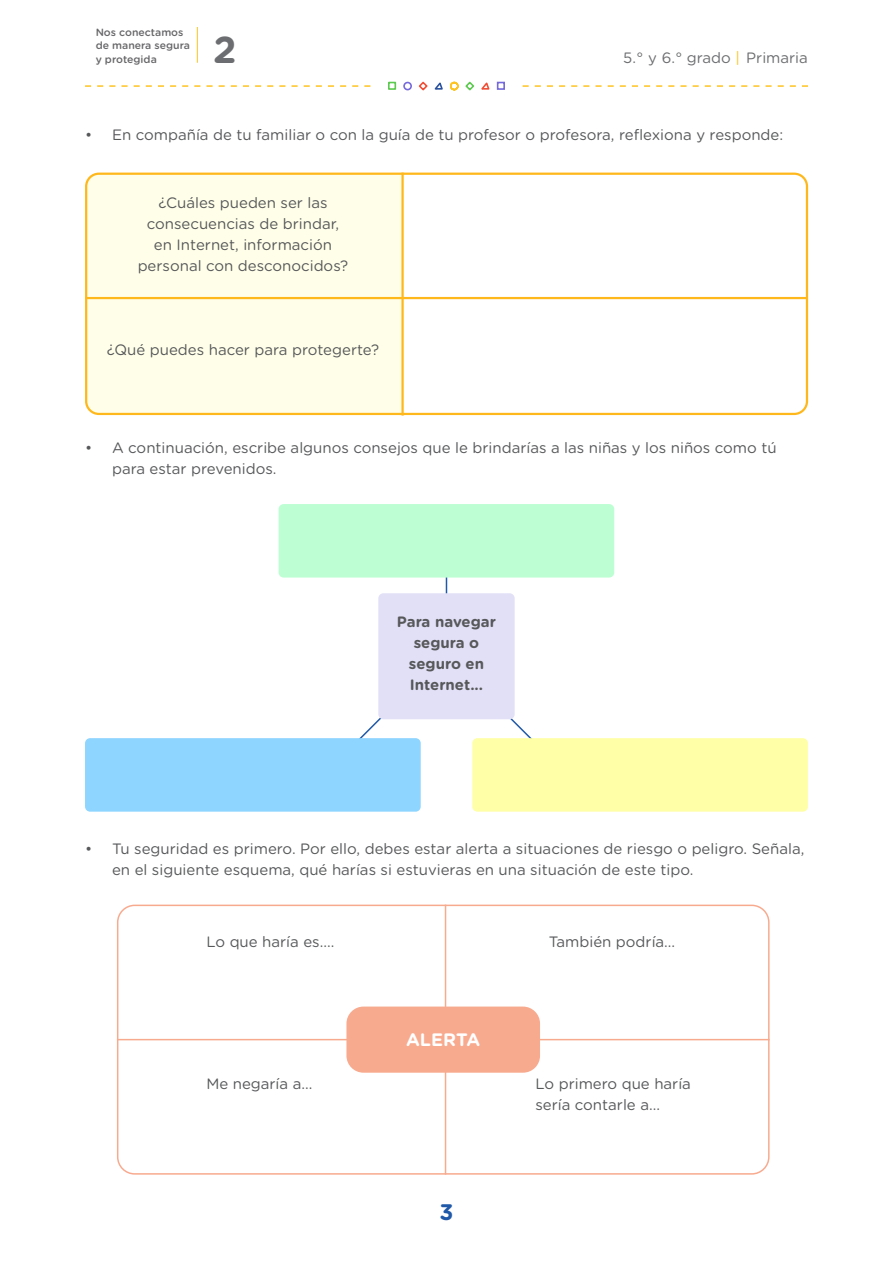
<style>
.page{position:relative;width:893px;height:1263px;background:#fff}
.page>*{position:absolute;margin:0;border:0;box-sizing:border-box;transform-origin:0 0}
.t1{font:700 37.5px "Gotham Rounded";color:#6c6d70}
.t2{font:700 22.5px "Gotham Rounded";color:#2059a8}
.Cuerpo_de_texto_alin{font:700 18px "Gotham Rounded";color:#fff}
.Cuerpo_de_texto_alin-2{font:15px/21px "Gotham Rounded";color:#57585a}
.Cuerpo_de_texto_alin-3{font:700 15px/21px "Gotham Rounded";color:#57585a;text-align:center}
.t3{font:15px "Gotham Rounded";color:#6c6d70}
.t4{font:500 10.5px/13.5px "Gotham Rounded";color:#67676a}
.s1{color:#fec422}
</style>
<div class="page">
<svg style="left:523px;top:85px;width:285px;height:2px"></svg>
<svg style="left:85px;top:85px;width:285px;height:2px"></svg>
<div style="left:403px;top:82px;width:9px;height:8px;border:2px solid #7569db;border-radius:50%"></div>
<div style="left:388px;top:82px;width:8px;height:8px;border:2px solid #5cc94f"></div>
<div style="left:497px;top:82px;width:8px;height:8px;border:2px solid #7569db"></div>
<svg style="left:418px;top:81px;width:72px;height:10px"></svg>
<hr style="left:197px;top:27px;width:1px;height:36px;background:#fec422">
<hr style="left:445px;top:905px;width:1px;height:270px;background:#f8aa8f">
<hr style="left:446px;top:530px;width:1px;height:119px;background:#2059a8">
<svg style="left:359px;top:718px;width:22px;height:20px"></svg>
<svg style="left:510px;top:718px;width:22px;height:20px"></svg>
<div style="left:279px;top:504px;width:335px;height:73px;background:#bdffd3;border-radius:5px"></div>
<div style="left:85px;top:738px;width:336px;height:74px;background:#8ed5ff;border-radius:5px"></div>
<div style="left:472px;top:738px;width:336px;height:74px;background:#ffffa8;border-radius:5px"></div>
<div style="left:378px;top:593px;width:137px;height:126px;background:#e2e0f7;border-radius:5px"></div>
<div style="left:117px;top:905px;width:653px;height:270px;border:2px solid #f8aa8f;border-radius:17px"></div>
<div style="left:346px;top:1006px;width:194px;height:67px;background:#f8aa8f;border-radius:17px"></div>
<hr style="left:117px;top:1039px;width:653px;height:1px;background:#f8aa8f">
<div style="left:86px;top:173px;width:315px;height:239px;background:#ffffe9"></div>
<div style="left:85px;top:173px;width:723px;height:242px;border:2px solid #ffb81c;border-radius:13px"></div>
<hr style="left:401px;top:173px;width:3px;height:243px;background:#ffb81c">
<hr style="left:85px;top:297px;width:723px;height:2px;background:#ffb81c">
<p class="t4" style="left:96px;top:25px;width:96px">Nos conectamos de manera segura y protegida</p>
<h1 class="t1" style="left:213px;top:22px;width:25px">2</h1>
<p class="t3" style="left:623px;top:47px;width:186px">5.° y 6.° grado <span class="s1">|</span> Primaria</p>
<p class="Cuerpo_de_texto_alin-2" style="left:85px;top:123px;width:700px">• En compañía de tu familiar o con la guía de tu profesor o profesora, reflexiona y responde:</p>
<p class="Cuerpo_de_texto_alin-2" style="left:138px;top:192px;width:212px;text-align:center">¿Cuáles pueden ser las consecuencias de brindar, en Internet, información personal con desconocidos?</p>
<p class="Cuerpo_de_texto_alin-2" style="left:107px;top:338px;width:274px">¿Qué puedes hacer para protegerte?</p>
<p class="Cuerpo_de_texto_alin-2" style="left:112px;top:437px;width:666px;text-indent:-27px">• A continuación, escribe algunos consejos que le brindarías a las niñas y los niños como tú para estar prevenidos.</p>
<p class="Cuerpo_de_texto_alin-3" style="left:397px;top:611px;width:101px">Para navegar segura o seguro en<br>Internet...</p>
<p class="Cuerpo_de_texto_alin-2" style="left:112px;top:837px;width:694px;text-indent:-27px">• Tu seguridad es primero. Por ello, debes estar alerta a situaciones de riesgo o peligro. Señala, en el siguiente esquema, qué harías si estuvieras en una situación de este tipo.</p>
<p class="Cuerpo_de_texto_alin-2" style="left:206px;top:930px;width:130px">Lo que haría es....</p>
<p class="Cuerpo_de_texto_alin-2" style="left:549px;top:930px;width:128px">También podría...</p>
<p class="Cuerpo_de_texto_alin" style="left:406px;top:1026px;width:76px">ALERTA</p>
<p class="Cuerpo_de_texto_alin-2" style="left:206px;top:1072px;width:108px">Me negaría a...</p>
<p class="Cuerpo_de_texto_alin-2" style="left:535px;top:1072px;width:157px">Lo primero que haría sería contarle a...</p>
<h2 class="t2" style="left:439px;top:1195px;width:15px">3</h2>
</div>
